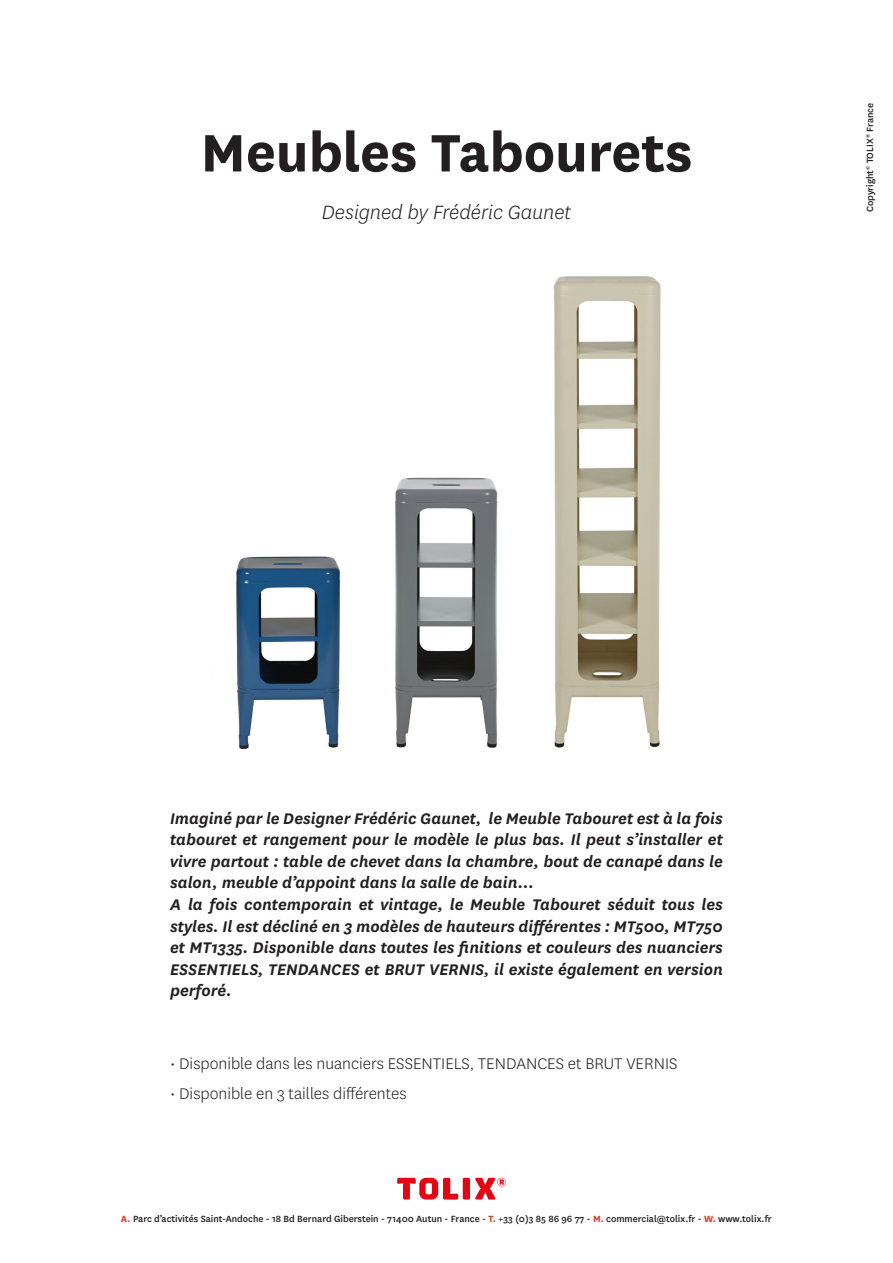
<style>
.page{position:relative;width:893px;height:1263px;background:#fff}
.page>*{position:absolute;margin:0;border:0;box-sizing:border-box;transform-origin:0 0}
.t1{font:700 61.5px "National";color:#231f20}
.t2{font:italic 300 22.5px "National";color:#231f20}
.t3{font:italic 600 18px/21.6px "National";color:#231f20;text-align:justify}
.t4{font:300 18px "National";color:#231f20}
.t5{font:500 10.5px "National";color:#231f20}
.s1{font-weight:700;color:#d93d27}
</style>
<div class="page">
<svg style="left:397px;top:1178px;width:109px;height:21px"></svg>
<img style="left:236px;top:276px;width:425px;height:474px">
<p class="t1" style="left:200px;top:109px;width:493px">Meubles Tabourets</p>
<p class="t2" style="left:322px;top:199px;width:251px">Designed by Frédéric Gaunet</p>
<p class="t5" style="left:863px;top:212px;width:111px;rotate:-90deg">Copyright<sup>©</sup> TOLIX<sup>®</sup> France</p>
<p class="t3" style="left:170px;top:806px;width:554px">Imaginé par le Designer Frédéric Gaunet, le Meuble Tabouret est à la fois tabouret et rangement pour le modèle le plus bas. Il peut s’installer et vivre partout : table de chevet dans la chambre, bout de canapé dans le salon, meuble d’appoint dans la salle de bain...</p>
<p class="t3" style="left:170px;top:893px;width:554px">A la fois contemporain et vintage, le Meuble Tabouret séduit tous les styles. Il est décliné en 3 modèles de hauteurs différentes : MT500, MT750 et MT1335. Disponible dans toutes les finitions et couleurs des nuanciers ESSENTIELS, TENDANCES et BRUT VERNIS, il existe également en version perforé.</p>
<p class="t4" style="left:170px;top:1052px;width:509px">• Disponible dans les nuanciers ESSENTIELS, TENDANCES et BRUT VERNIS</p>
<p class="t4" style="left:170px;top:1082px;width:238px">• Disponible en 3 tailles différentes</p>
<p class="t5" style="left:121px;top:1211px;width:652px"><span class="s1">A.</span> Parc d’activités Saint-Andoche - 18 Bd Bernard Giberstein - 71400 Autun - France - <span class="s1">T.</span> +33 (0)3 85 86 96 77 - <span class="s1">M.</span> commercial@tolix.fr - <span class="s1">W.</span> www.tolix.fr</p>
</div>
